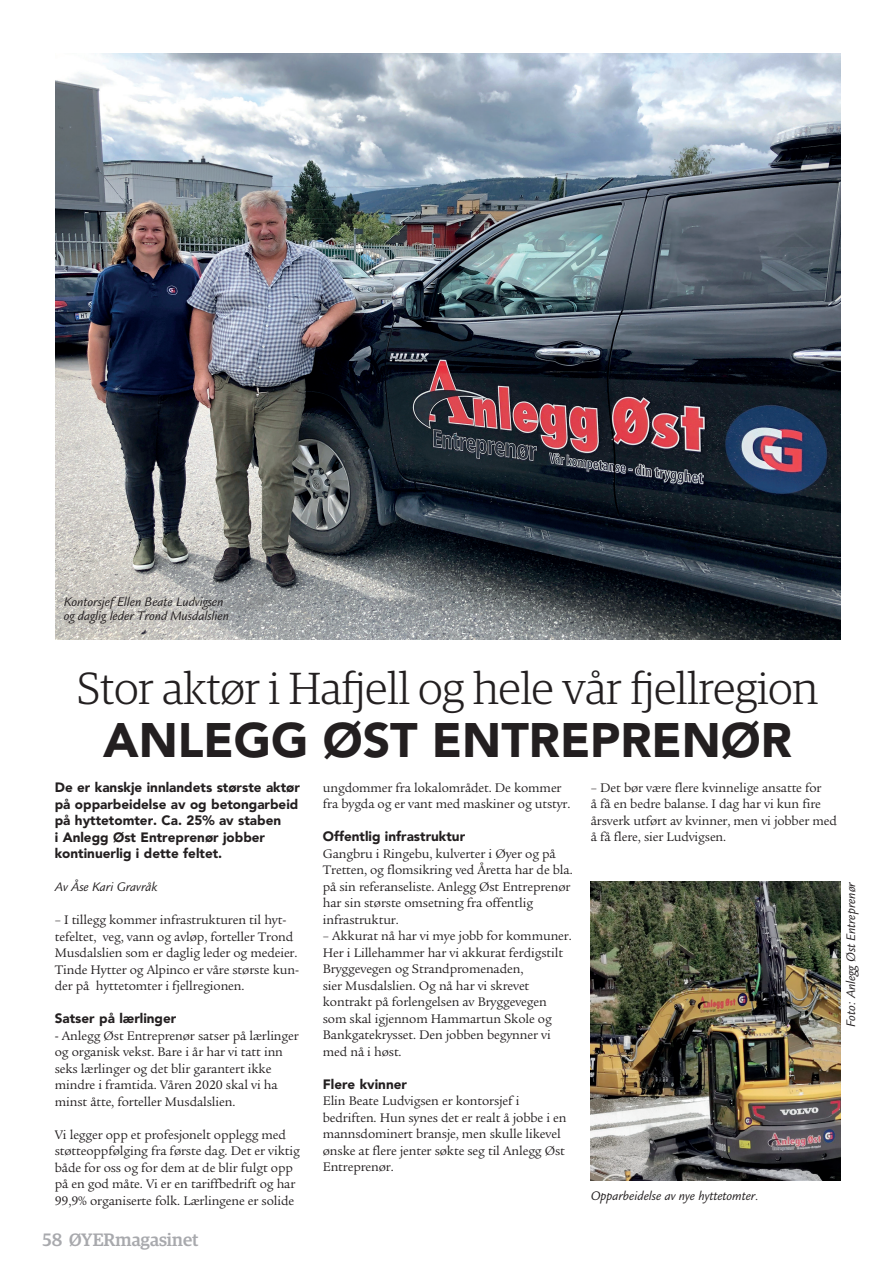
<style>
.page{position:relative;width:893px;height:1263px;background:#fff}
.page>*{position:absolute;margin:0;border:0;box-sizing:border-box;transform-origin:0 0}
.t1{font:900 48px "Avenir LT Std";color:#231f20}
.t2{font:300 45px "Guardian Egyp";color:#231f20}
.t3{font:500 18px "Guardian Egyp";color:#a8a9ad}
.t4{font:13.5px/16.5px "Legacy Serif Std";letter-spacing:-.01em;color:#231f20}
.t5{font:900 13.5px/16.5px "Avenir LT Std";color:#231f20;text-align:justify}
.t6{font:italic 13.5px "Legacy Sans";color:#231f20}
</style>
<div class="page">
<img style="left:55px;top:53px;width:786px;height:586px">
<img style="left:591px;top:881px;width:250px;height:300px">
<p class="t6" style="left:64px;top:595px;width:161px">Kontorsjef Ellen Beate Ludvigsen</p>
<p class="t6" style="left:64px;top:608px;width:167px">og daglig leder Trond Musdalslien</p>
<p class="t2" style="left:77px;top:659px;width:743px">Stor aktør i Hafjell og hele vår fjellregion</p>
<p class="t1" style="left:103px;top:711px;width:690px">ANLEGG ØST ENTREPRENØR</p>
<p class="t5" style="left:55px;top:779px;width:247px">De er kanskje innlandets største aktør på opparbeidelse av og betongarbeid på hyttetomter. Ca. 25% av staben</p>
<p class="t5" style="left:55px;top:829px;width:212px">i Anlegg Øst Entreprenør jobber</p>
<p class="t5" style="left:55px;top:845px;width:169px">kontinuerlig i dette feltet.</p>
<p class="t6" style="left:55px;top:879px;width:104px">Av Åse Kari Gravråk</p>
<p class="t4" style="left:55px;top:912px;width:246px">– I tillegg kommer infrastrukturen til hyt&shy;tefeltet, veg, vann og avløp, forteller Trond Musdalslien som er daglig leder og medeier.<br>Tinde Hytter og Alpinco er våre største kun&shy;der på hyttetomter i fjellregionen.</p>
<p class="t5" style="left:55px;top:1010px;width:123px">Satser på lærlinger</p>
<p class="t4" style="left:55px;top:1027px;width:246px">- Anlegg Øst Entreprenør satser på lærlinger og organisk vekst. Bare i år har vi tatt inn seks lærlinger og det blir garantert ikke mindre i framtida. Våren 2020 skal vi ha minst åtte, forteller Musdalslien.</p>
<p class="t4" style="left:55px;top:1126px;width:246px">Vi legger opp et profesjonelt opplegg med støtteoppfølging fra første dag. Det er viktig både for oss og for dem at de blir fulgt opp på en god måte. Vi er en tariffbedrift og har 99,9% organiserte folk. Lærlingene er solide</p>
<p class="t4" style="left:323px;top:779px;width:249px">ungdommer fra lokalområdet. De kommer fra bygda og er vant med maskiner og utstyr.</p>
<p class="t5" style="left:323px;top:828px;width:144px">Offentlig infrastruktur</p>
<p class="t4" style="left:323px;top:845px;width:251px">Gangbru i Ringebu, kulverter i Øyer og på Tretten, og flomsikring ved Åretta har de bla. på sin referanseliste. Anlegg Øst Entreprenør har sin største omsetning fra offentlig infrastruktur.</p>
<p class="t4" style="left:323px;top:928px;width:250px">– Akkurat nå har vi mye jobb for kommuner.<br>Her i Lillehammer har vi akkurat ferdigstilt Bryggevegen og Strandpromenaden,<br>sier Musdalslien. Og nå har vi skrevet kontrakt på forlengelsen av Bryggevegen som skal igjennom Hammartun Skole og Bankgatekrysset. Den jobben begynner vi med nå i høst.</p>
<p class="t5" style="left:323px;top:1075px;width:86px">Flere kvinner</p>
<p class="t4" style="left:323px;top:1093px;width:245px">Elin Beate Ludvigsen er kontorsjef i bedriften. Hun synes det er realt å jobbe i en mannsdominert bransje, men skulle likevel ønske at flere jenter søkte seg til Anlegg Øst Entreprenør.</p>
<p class="t4" style="left:591px;top:779px;width:248px">– Det bør være flere kvinnelige ansatte for<br>å få en bedre balanse. I dag har vi kun fire årsverk utført av kvinner, men vi jobber med å få flere, sier Ludvigsen.</p>
<p class="t6" style="left:843px;top:1027px;width:147px;rotate:-90deg">Foto: Anlegg Øst Entreprenør</p>
<p class="t6" style="left:591px;top:1188px;width:170px">Opparbeidelse av nye hyttetomter.</p>
<h3 class="t3" style="left:43px;top:1226px;width:158px">58 ØYERmagasinet</h3>
</div>
